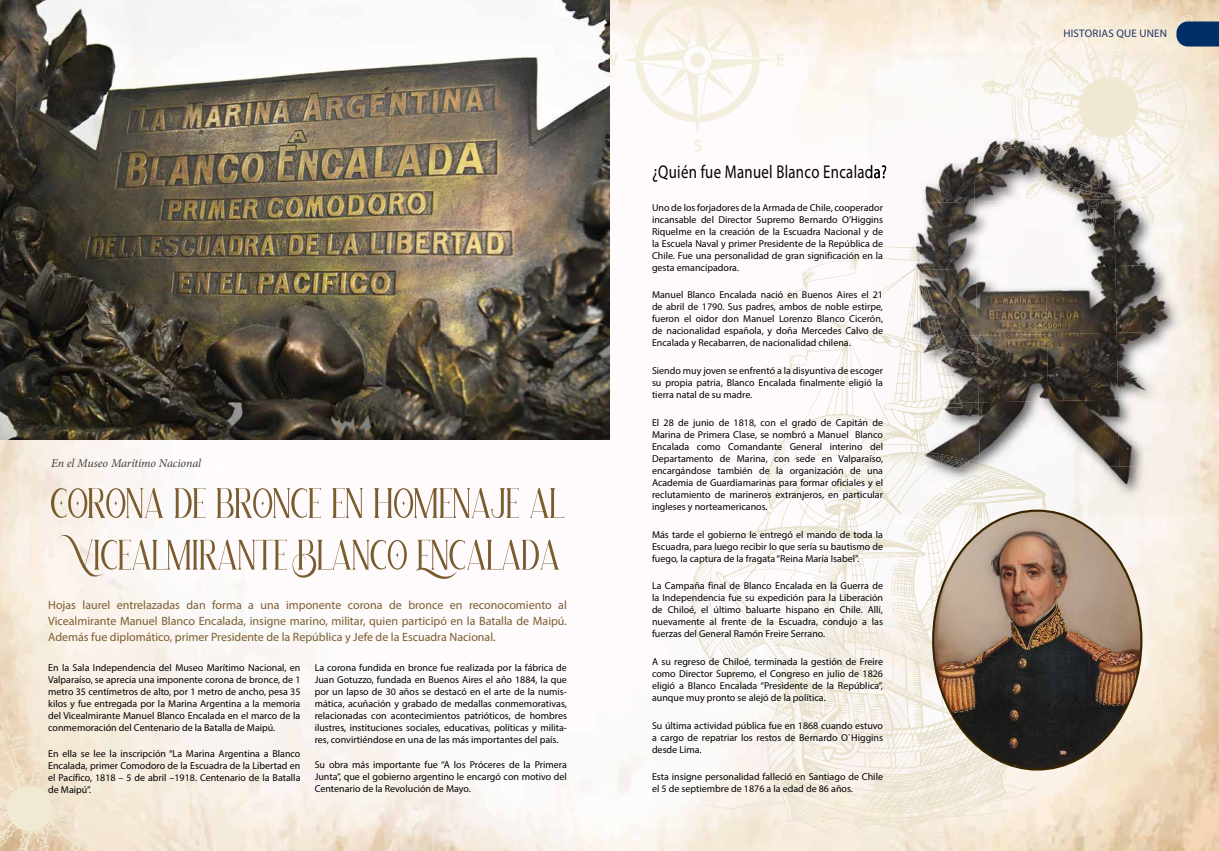
<style>
.page{position:relative;width:1219px;height:851px;background:#fff}
.page>*{position:absolute;margin:0;border:0;box-sizing:border-box;transform-origin:0 0}
.t1{font:18.5px "Myriad Pro";letter-spacing:.02em;color:#000;scale:.8 1}
.t2{font:12px/16px "Myriad Pro";color:#7b5c2f;text-align:justify}
.t3{font:italic 12px "Minion Pro";letter-spacing:-.01em;color:#414042}
.t4{font:11px "Myriad Pro";letter-spacing:.015em;color:#1f3465}
.t5{font:10px/12px "Myriad Pro";color:#000;text-align:justify}
</style>
<div class="page">
<img style="left:0;top:0;width:1219px;height:850px">
<svg style="left:691px;top:242px;width:363px;height:593px"></svg>
<svg style="left:0;top:716px;width:123px;height:135px;background:#f0e3ce"></svg>
<svg style="left:777px;top:54px;width:8px;height:12px"></svg>
<svg style="left:694px;top:139px;width:8px;height:13px"></svg>
<img style="left:609px;top:54px;width:9px;height:12px">
<img style="left:623px;top:0;width:149px;height:134px">
<img style="left:0;top:0;width:609px;height:439px">
<div style="left:866px;top:52px;width:116px;height:67px;background:#faf9f6"></div>
<img style="left:867px;top:118px;width:73px;height:68px">
<img style="left:869px;top:185px;width:40px;height:134px">
<img style="left:1182px;top:230px;width:14px;height:149px">
<img style="left:873px;top:385px;width:36px;height:50px">
<img style="left:1163px;top:379px;width:36px;height:135px">
<img style="left:905px;top:452px;width:4px;height:62px">
<img style="left:911px;top:498px;width:180px;height:20px">
<img style="left:1091px;top:498px;width:72px;height:17px">
<svg style="left:885px;top:515px;width:10px;height:21px"></svg>
<svg style="left:866px;top:492px;width:8px;height:17px"></svg>
<img style="left:870px;top:246px;width:39px;height:136px">
<img style="left:883px;top:382px;width:26px;height:47px">
<img style="left:874px;top:451px;width:31px;height:64px">
<img style="left:943px;top:498px;width:104px;height:11px">
<img style="left:868px;top:165px;width:18px;height:17px">
<img style="left:909px;top:136px;width:65px;height:132px">
<img style="left:973px;top:136px;width:9px;height:66px">
<img style="left:974px;top:200px;width:70px;height:68px">
<img style="left:1044px;top:230px;width:71px;height:37px">
<img style="left:909px;top:268px;width:67px;height:67px">
<img style="left:976px;top:267px;width:71px;height:135px">
<img style="left:1045px;top:266px;width:70px;height:68px">
<img style="left:1115px;top:264px;width:67px;height:68px">
<img style="left:909px;top:335px;width:69px;height:20px">
<img style="left:1047px;top:332px;width:70px;height:69px">
<img style="left:1117px;top:331px;width:65px;height:134px">
<img style="left:909px;top:402px;width:69px;height:54px">
<img style="left:978px;top:401px;width:70px;height:64px">
<img style="left:1048px;top:399px;width:71px;height:66px">
<img style="left:1012px;top:465px;width:170px;height:33px">
<img style="left:909px;top:425px;width:18px;height:11px">
<img style="left:942px;top:456px;width:53px;height:39px">
<img style="left:909px;top:242px;width:10px;height:91px">
<img style="left:939px;top:290px;width:36px;height:120px">
<img style="left:974px;top:336px;width:26px;height:30px">
<img style="left:909px;top:436px;width:34px;height:39px">
<img style="left:977px;top:463px;width:35px;height:35px">
<img style="left:943px;top:467px;width:35px;height:31px">
<img style="left:1011px;top:474px;width:35px;height:24px">
<svg style="left:982px;top:0;width:237px;height:230px"></svg>
<img style="left:932px;top:509px;width:210px;height:261px">
<svg style="left:51px;top:488px;width:513px;height:30px"></svg>
<svg style="left:56px;top:535px;width:504px;height:44px"></svg>
<img style="left:1024px;top:129px;width:17px;height:29px">
<img style="left:1091px;top:103px;width:35px;height:35px">
<img style="left:1066px;top:97px;width:25px;height:29px">
<img style="left:1126px;top:97px;width:27px;height:28px">
<p class="t3" style="left:51px;top:454px;width:151px">En el Museo Marítimo Nacional</p>
<p class="t2" style="left:48px;top:596px;width:520px">Hojas laurel entrelazadas dan forma a una imponente corona de bronce en reconocomiento al Vicealmirante Manuel Blanco Encalada, insigne marino, militar, quien participó en la Batalla de Maipú.<br>Además fue diplomático, primer Presidente de la República y Jefe de la Escuadra Nacional.</p>
<p class="t5" style="left:48px;top:661px;width:254px">En la Sala Independencia del Museo Marítimo Nacional, en Valparaíso, se aprecia una imponente corona de bronce, de 1 metro 35 centímetros de alto, por 1 metro de ancho, pesa 35 kilos y fue entregada por la Marina Argentina a la memoria del Vicealmirante Manuel Blanco Encalada en el marco de la conmemoración del Centenario de la Batalla de Maipú.</p>
<p class="t5" style="left:48px;top:747px;width:254px">En ella se lee la inscripción “La Marina Argentina a Blanco Encalada, primer Comodoro de la Escuadra de la Libertad en el Pacífico, 1818 – 5 de abril –1918. Centenario de la Batalla de Maipú”.</p>
<p class="t5" style="left:315px;top:661px;width:254px">La corona fundida en bronce fue realizada por la fábrica de Juan Gotuzzo, fundada en Buenos Aires el año 1884, la que por un lapso de 30 años se destacó en el arte de la numis&shy;mática, acuñación y grabado de medallas conmemorativas, relacionadas con acontecimientos patrióticos, de hombres ilustres, instituciones sociales, educativas, políticas y milita&shy;res, convirtiéndose en una de las más importantes del país.</p>
<p class="t5" style="left:315px;top:758px;width:254px">Su obra más importante fue “A los Próceres de la Primera Junta”, que el gobierno argentino le encargó con motivo del Centenario de la Revolución de Mayo.</p>
<h1 class="t1" style="left:652px;top:160px;width:295px">¿Quién fue Manuel Blanco Encalada?</h1>
<p class="t5" style="left:652px;top:201px;width:233px">Uno de los forjadores de la Armada de Chile, cooperador incansable del Director Supremo Bernardo O’Higgins Riquelme en la creación de la Escuadra Nacional y de la Escuela Naval y primer Presidente de la República de Chile. Fue una personalidad de gran significación en la gesta emancipadora.</p>
<p class="t5" style="left:652px;top:289px;width:233px">Manuel Blanco Encalada nació en Buenos Aires el 21 de abril de 1790. Sus padres, ambos de noble estirpe, fueron el oidor don Manuel Lorenzo Blanco Cicerón, de nacionalidad española, y doña Mercedes Calvo de Encalada y Recabarren, de nacionalidad chilena.</p>
<p class="t5" style="left:652px;top:364px;width:233px">Siendo muy joven se enfrentó a la disyuntiva de escoger su propia patria, Blanco Encalada finalmente eligió la tierra natal de su madre.</p>
<p class="t5" style="left:652px;top:416px;width:233px">El 28 de junio de 1818, con el grado de Capitán de Marina de Primera Clase, se nombró a Manuel Blanco Encalada como Comandante General interino del Departamento de Marina, con sede en Valparaíso, encargándose también de la organización de una Academia de Guardiamarinas para formar oficiales y el reclutamiento de marineros extranjeros, en particular ingleses y norteamericanos.</p>
<p class="t5" style="left:652px;top:528px;width:233px">Más tarde el gobierno le entregó el mando de toda la Escuadra, para luego recibir lo que sería su bautismo de fuego, la captura de la fragata “Reina María Isabel”.</p>
<p class="t5" style="left:652px;top:579px;width:233px">La Campaña final de Blanco Encalada en la Guerra de la Independencia fue su expedición para la Liberación de Chiloé, el último baluarte hispano en Chile. Allí, nuevamente al frente de la Escuadra, condujo a las fuerzas del General Ramón Freire Serrano.</p>
<p class="t5" style="left:652px;top:655px;width:233px">A su regreso de Chiloé, terminada la gestión de Freire como Director Supremo, el Congreso en julio de 1826 eligió a Blanco Encalada “Presidente de la República”, aunque muy pronto se alejó de la política.</p>
<p class="t5" style="left:652px;top:719px;width:233px">Su última actividad pública fue en 1868 cuando estuvo a cargo de repatriar los restos de Bernardo O`Higgins desde Lima.</p>
<p class="t5" style="left:652px;top:770px;width:232px">Esta insigne personalidad falleció en Santiago de Chile el 5 de septiembre de 1876 a la edad de 86 años.</p>
<p class="t4" style="left:1063px;top:26px;width:105px">HISTORIAS QUE UNEN</p>
</div>
